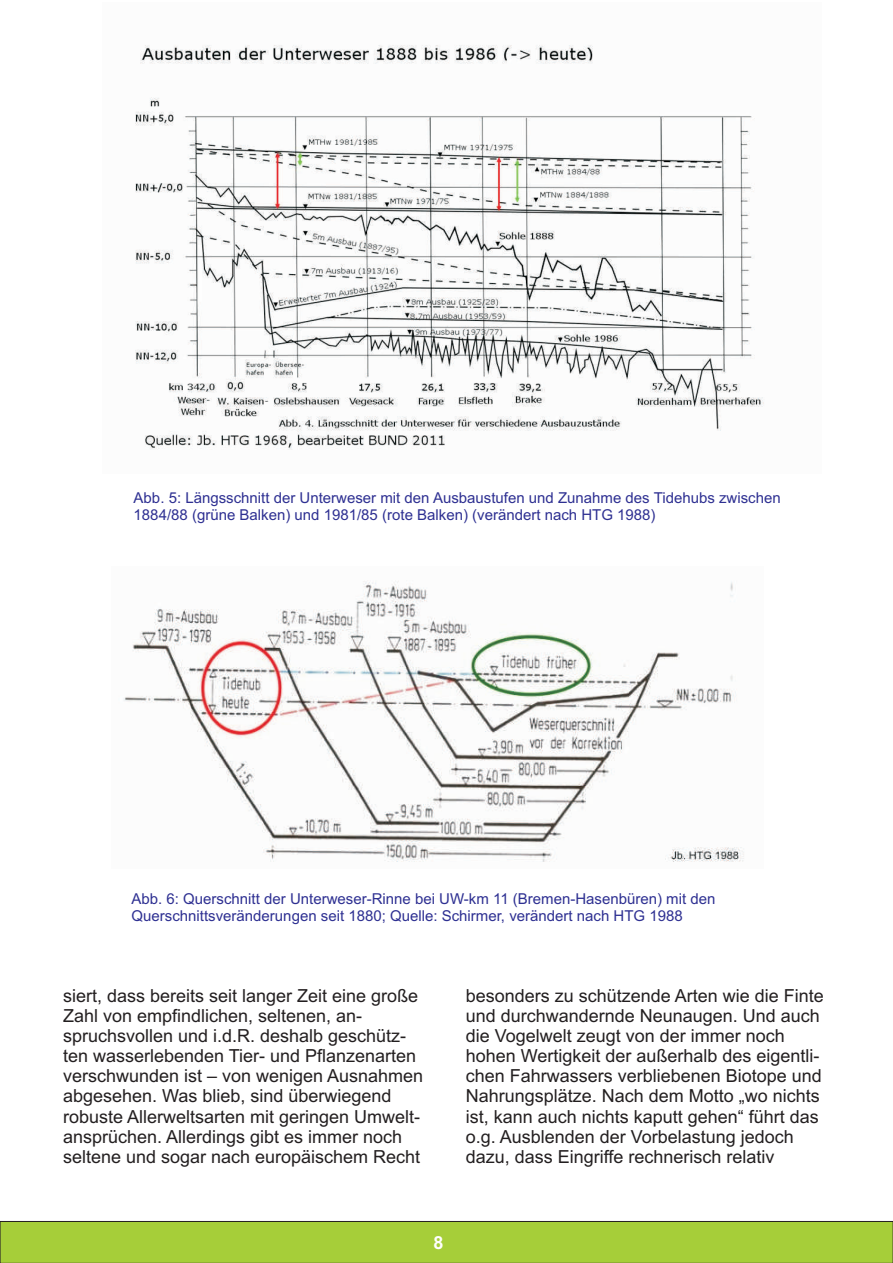
<style>
.page{position:relative;width:893px;height:1263px;background:#fff}
.page>*{position:absolute;margin:0;border:0;box-sizing:border-box;transform-origin:0 0}
.t1{font:18px/20.1px "Arial";color:#231f20}
.t2{font:700 18px "Arial";color:#fff}
.t3{font:15px/16.8px "Arial";color:#2e3092}
</style>
<div class="page">
<div style="left:0;top:1221px;width:893px;height:42px;background:#a6ce39"></div>
<img style="left:124px;top:581px;width:620px;height:281px">
<img style="left:135px;top:45px;width:629px;height:405px">
<p class="t3" style="left:134px;top:491px;width:649px">Abb. 5: Längsschnitt der Unterweser mit den Ausbaustufen und Zunahme des Tidehubs zwischen<br>1884/88 (grüne Balken) und 1981/85 (rote Balken) (verändert nach HTG 1988)</p>
<p class="t3" style="left:132px;top:892px;width:585px">Abb. 6: Querschnitt der Unterweser-Rinne bei UW-km 11 (Bremen-Hasenbüren) mit den<br>Querschnittsveränderungen seit 1880; Quelle: Schirmer, verändert nach HTG 1988</p>
<p class="t1" style="left:63px;top:987px;width:362px">siert, dass bereits seit langer Zeit eine große Zahl von empfindlichen, seltenen, an&shy;spruchsvollen und i.d.R. deshalb geschütz&shy;ten wasserlebenden Tier- und Pflanzenarten verschwunden ist – von wenigen Ausnahmen abgesehen. Was blieb, sind überwiegend robuste Allerweltsarten mit geringen Umwelt&shy;ansprüchen. Allerdings gibt es immer noch seltene und sogar nach europäischem Recht</p>
<p class="t1" style="left:466px;top:987px;width:360px">besonders zu schützende Arten wie die Finte und durchwandernde Neunaugen. Und auch die Vogelwelt zeugt von der immer noch hohen Wertigkeit der außerhalb des eigentli&shy;chen Fahrwassers verbliebenen Biotope und Nahrungsplätze. Nach dem Motto „wo nichts ist, kann auch nichts kaputt gehen“ führt das o.g. Ausblenden der Vorbelastung jedoch dazu, dass Eingriffe rechnerisch relativ</p>
<p class="t2" style="left:434px;top:1236px;width:12px">8</p>
</div>
